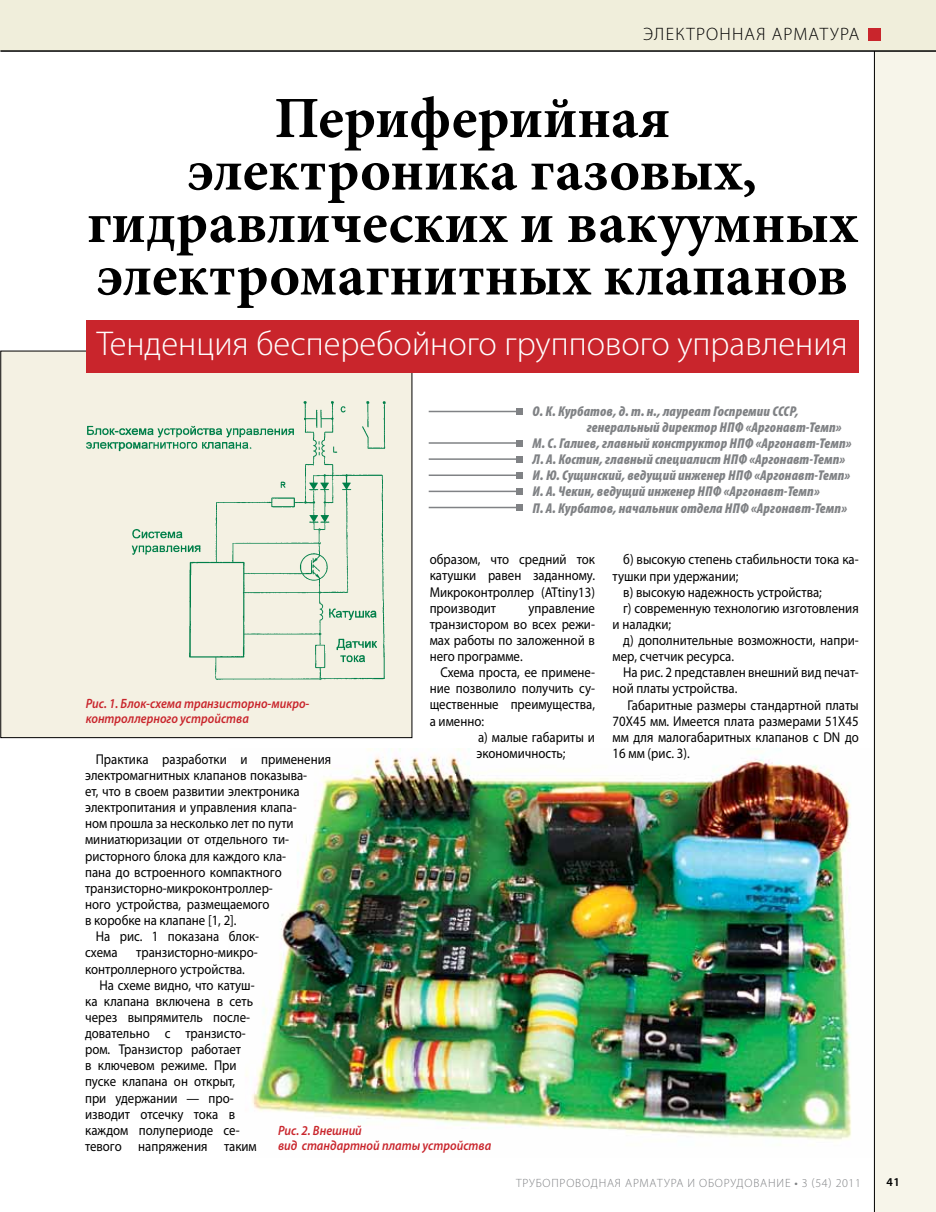
<style>
.page{position:relative;width:936px;height:1212px;background:#fff}
.page>*{position:absolute;margin:0;border:0;box-sizing:border-box;transform-origin:0 0}
.t1{font:700 58.5px/52.5px "Minion Pro";color:#000;text-align:center}
.t2{font:300 34.5px "Myriad Pro";color:#fff}
.t3{font:300 18px "Myriad Pro";color:#000}
.t4{font:14.25px/16.2px "Myriad Pro";color:#000;text-align:justify;scale:.9 1}
.t5{font:italic 900 condensed 14.25px "Myriad Pro";letter-spacing:.01em;color:#808285}
.t6{font:italic 600 13.5px/14.9px "Myriad Pro";color:#c9252c;scale:.9 1}
.t7{font:300 12px "Myriad Pro";letter-spacing:.07em;color:#808285}
.t8{font:600 12px "Myriad Pro";color:#000}
.s1{font-weight:400}
</style>
<div class="page">
<img style="left:246px;top:748px;width:628px;height:409px">
<div style="left:874px;top:0;width:61px;height:1212px;background:#f7f5ea"></div>
<hr style="left:874px;top:51px;width:1px;height:1161px;background:#000">
<div style="left:0;top:0;width:935px;height:51px;background:#f0eedb"></div>
<hr style="left:0;top:50px;width:935px;height:2px;background:#000">
<div style="left:867px;top:28px;width:13px;height:12px;background:#c9252c"></div>
<div style="left:1px;top:351px;width:411px;height:387px;background:#f4f1e3"></div>
<div style="left:86px;top:321px;width:772px;height:52px;background:#c9252c"></div>
<img style="left:86px;top:401px;width:300px;height:279px">
<hr style="left:428px;top:411px;width:92px;height:1px;background:#808285">
<svg style="left:517px;top:408px;width:6px;height:6px"></svg>
<hr style="left:428px;top:442px;width:92px;height:2px;background:#808285">
<svg style="left:517px;top:440px;width:6px;height:6px"></svg>
<hr style="left:428px;top:458px;width:92px;height:2px;background:#808285">
<svg style="left:517px;top:456px;width:6px;height:6px"></svg>
<hr style="left:428px;top:474px;width:92px;height:2px;background:#808285">
<svg style="left:517px;top:472px;width:6px;height:6px"></svg>
<hr style="left:428px;top:491px;width:92px;height:1px;background:#808285">
<svg style="left:517px;top:488px;width:6px;height:6px"></svg>
<hr style="left:428px;top:507px;width:92px;height:1px;background:#808285">
<svg style="left:517px;top:504px;width:6px;height:6px"></svg>
<p class="t3" style="left:643px;top:25px;width:56px">электронная</p>
<p class="t3" style="left:771px;top:25px;width:12px">арматура</p>
<h1 class="t1" style="left:87px;top:91px;width:771px">Периферийная<br>электроника газовых, гидравлических и вакуумных электромагнитных клапанов</h1>
<h2 class="t2" style="left:97px;top:324px;width:752px">Тенденция бесперебойного группового управления</h2>
<p class="t5" style="left:532px;top:403px;width:267px">О. К. Курбатов, д. т. н., лауреат Госпремии СССР,</p>
<p class="t5" style="left:586px;top:419px;width:256px">генеральный директор НПФ «Аргонавт-Темп»</p>
<p class="t5" style="left:532px;top:436px;width:320px">М. С. Галиев, главный конструктор НПФ «Аргонавт-Темп»</p>
<p class="t5" style="left:532px;top:452px;width:314px">Л. А. Костин, главный специалист НПФ «Аргонавт-Темп»</p>
<p class="t5" style="left:532px;top:468px;width:319px">И. Ю. Сущинский, ведущий инженер НПФ «Аргонавт-Темп»</p>
<p class="t5" style="left:532px;top:484px;width:288px">И. А. Чекин, ведущий инженер НПФ «Аргонавт-Темп»</p>
<p class="t5" style="left:532px;top:500px;width:316px">П. А. Курбатов, начальник отдела НПФ «Аргонавт-Темп»</p>
<p class="t4" style="left:429px;top:551px;width:185px">образом, что средний ток катушки равен заданному.<br>Микроконтроллер (ATtiny13) производит</p>
<p class="t4" style="left:429px;top:599px;width:185px;text-indent:99px">управление транзистором во всех режи&shy;мах работы по заложенной в него программе.</p>
<p class="t4" style="left:429px;top:664px;width:185px;text-indent:11px">Схема проста, ее примене&shy;ние позволило получить су&shy;щественные преимущества, а именно:</p>
<p class="t4" style="left:476px;top:729px;width:133px">а) малые габариты и экономичность;</p>
<p class="t6" style="left:86px;top:696px;width:250px">Рис. 1. Блок-схема транзисторно-микро&shy;контроллерного устройства</p>
<p class="t4" style="left:96px;top:751px;width:263px">Практика разработки и применения</p>
<p class="t4" style="left:85px;top:767px;width:248px">электромагнитных клапанов показыва-</p>
<p class="t4" style="left:85px;top:783px;width:240px">ет, что в своем развитии электроника</p>
<p class="t4" style="left:85px;top:799px;width:237px">электропитания и управления клапа-</p>
<p class="t4" style="left:85px;top:815px;width:233px">ном прошла за несколько лет по пути</p>
<p class="t4" style="left:85px;top:831px;width:228px">миниатюризации от отдельного ти-</p>
<p class="t4" style="left:85px;top:847px;width:225px">ристорного блока для каждого кла-</p>
<p class="t4" style="left:85px;top:864px;width:220px">пана до встроенного компактного</p>
<p class="t4" style="left:85px;top:880px;width:210px">транзисторно-микроконтроллер-</p>
<p class="t4" style="left:85px;top:896px;width:207px">ного устройства, размещаемого</p>
<p class="t4" style="left:85px;top:912px;width:170px">в коробке на клапане [1, 2].</p>
<p class="t4" style="left:96px;top:928px;width:183px">На рис. 1 показана блок-</p>
<p class="t4" style="left:85px;top:944px;width:38px">схема</p>
<p class="t4" style="left:136px;top:944px;width:136px">транзисторно-микро-</p>
<p class="t4" style="left:85px;top:960px;width:179px">контроллерного устройства.</p>
<p class="t4" style="left:99px;top:976px;width:174px">На схеме видно, что катуш-</p>
<p class="t4" style="left:85px;top:993px;width:188px">ка клапана включена в сеть</p>
<p class="t4" style="left:85px;top:1009px;width:185px">через выпрямитель после-</p>
<p class="t4" style="left:85px;top:1025px;width:180px">довательно с транзисто-</p>
<p class="t4" style="left:85px;top:1041px;width:175px">ром. Транзистор работает</p>
<p class="t4" style="left:85px;top:1057px;width:170px">в ключевом режиме. При</p>
<p class="t4" style="left:85px;top:1073px;width:168px">пуске клапана он открыт,</p>
<p class="t4" style="left:85px;top:1089px;width:167px">при удержании — про-</p>
<p class="t4" style="left:85px;top:1105px;width:168px">изводит отсечку тока в</p>
<p class="t4" style="left:85px;top:1122px;width:173px">каждом полупериоде се-</p>
<p class="t4" style="left:85px;top:1138px;width:192px">тевого напряжения таким</p>
<p class="t6" style="left:278px;top:1123px;width:238px">Рис. 2. Внешний<br>вид стандартной платы устройства</p>
<p class="t4" style="left:623px;top:551px;width:263px">б) высокую степень стабильности тока ка-</p>
<p class="t4" style="left:612px;top:567px;width:141px">тушки при удержании;</p>
<p class="t4" style="left:623px;top:583px;width:222px">в) высокую надежность устройства;</p>
<p class="t4" style="left:623px;top:600px;width:263px">г) современную технологию изготовления</p>
<p class="t4" style="left:612px;top:616px;width:66px">и наладки;</p>
<p class="t4" style="left:623px;top:632px;width:263px">д) дополнительные возможности, напри-</p>
<p class="t4" style="left:612px;top:648px;width:136px">мер, счетчик ресурса.</p>
<p class="t4" style="left:623px;top:664px;width:263px">На рис. 2 представлен внешний вид печат-</p>
<p class="t4" style="left:612px;top:680px;width:140px">ной платы устройства.</p>
<p class="t4" style="left:627px;top:696px;width:258px">Габаритные размеры стандартной платы</p>
<p class="t4" style="left:612px;top:713px;width:275px">70Х45 мм. Имеется плата размерами 51Х45</p>
<p class="t4" style="left:612px;top:729px;width:275px">мм для малогабаритных клапанов с DN до</p>
<p class="t4" style="left:612px;top:745px;width:87px">16 мм (рис. 3).</p>
<p class="t7" style="left:516px;top:1176px;width:346px">ТРУБОПРОВОДНАЯ АРМАТУРА И ОБОРУДОВАНИЕ <span class="s1">•</span> 3 (54) 2011</p>
<p class="t8" style="left:886px;top:1175px;width:15px">41</p>
</div>
